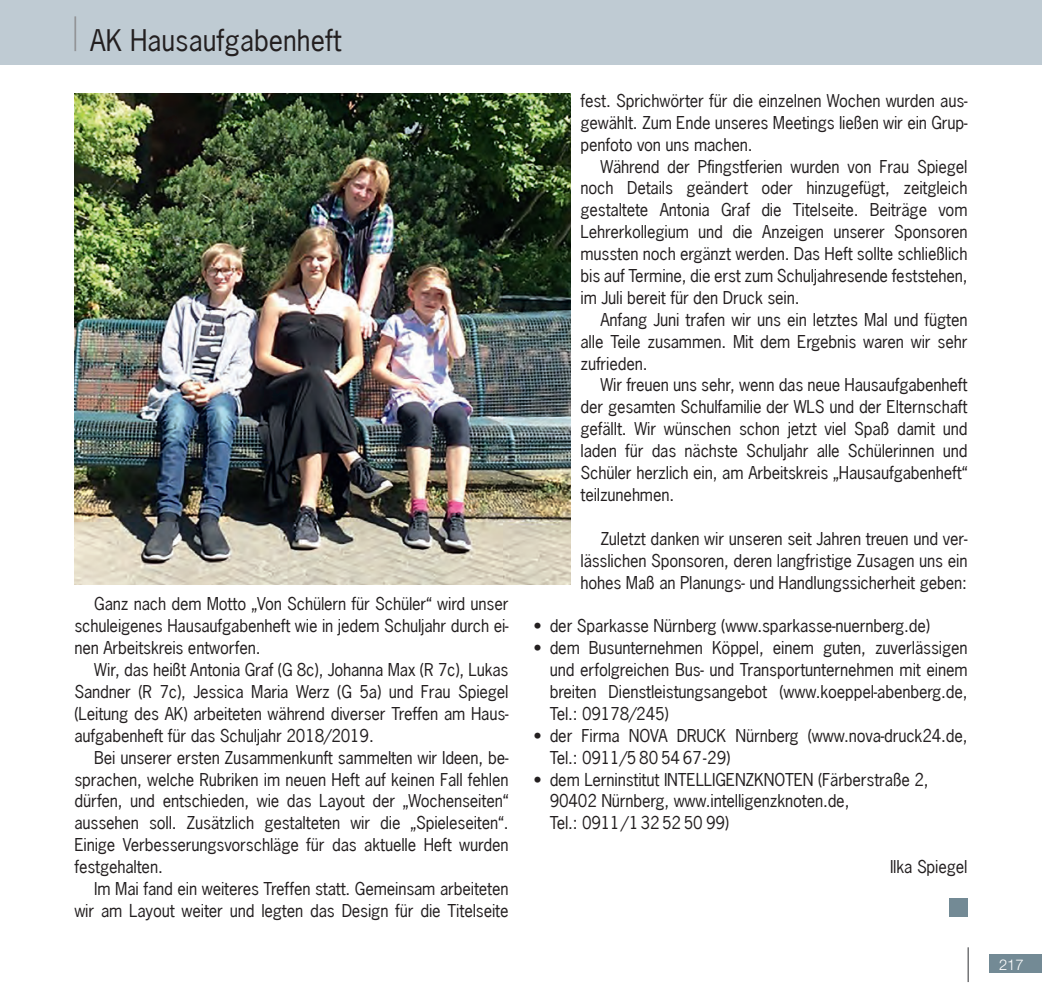
<style>
.page{position:relative;width:1042px;height:993px;background:#fff}
.page>*{position:absolute;margin:0;border:0;box-sizing:border-box;transform-origin:0 0}
.Große_Headline{font:28px "News Gothic LT";color:#231f20}
.Grundtext_bei_Artike{font:16.62px/21.9px "News Gothic LT";letter-spacing:-.01em;color:#231f20;text-align:justify}
.t1{font:300 14.88px "Helvetica Neue LT Std";color:#fff}
</style>
<div class="page">
<div style="left:989px;top:954px;width:53px;height:18px;background:#738a95"></div>
<div style="left:0;top:0;width:1042px;height:64px;background:#bfcbd3"></div>
<hr style="left:967px;top:946px;width:2px;height:35px;background:#57585a">
<hr style="left:74px;top:16px;width:2px;height:35px;background:#939598">
<div style="left:949px;top:898px;width:18px;height:18px;background:#738a95"></div>
<img style="left:74px;top:93px;width:496px;height:491px">
<p class="Große_Headline" style="left:90px;top:23px;width:253px">AK Hausaufgabenheft</p>
<p class="Grundtext_bei_Artike" style="left:74px;top:593px;width:436px;text-indent:20px">Ganz nach dem Motto „Von Schülern für Schüler“ wird unser schuleigenes Hausaufgabenheft wie in jedem Schuljahr durch ei&shy;nen Arbeitskreis entworfen.</p>
<p class="Grundtext_bei_Artike" style="left:74px;top:658px;width:436px;text-indent:20px">Wir, das heißt Antonia Graf (G 8c), Johanna Max (R 7c), Lukas Sandner (R 7c), Jessica Maria Werz (G 5a) und Frau Spiegel (Leitung des AK) arbeiteten während diverser Treffen am Haus&shy;aufgabenheft für das Schuljahr 2018/2019.</p>
<p class="Grundtext_bei_Artike" style="left:74px;top:746px;width:436px;text-align:left;text-indent:20px">Bei unserer ersten Zusammenkunft sammelten wir Ideen, be&shy;sprachen, welche Rubriken im neuen Heft auf keinen Fall fehlen dürfen, und entschieden, wie das Layout der „Wochenseiten“ aussehen soll. Zusätzlich gestalteten wir die „Spieleseiten“.<br>Einige Verbesserungsvorschläge für das aktuelle Heft wurden festgehalten.</p>
<p class="Grundtext_bei_Artike" style="left:74px;top:877px;width:436px;text-align:right">Im Mai fand ein weiteres Treffen statt. Gemeinsam arbeiteten wir am Layout weiter und legten das Design für die Titelseite</p>
<p class="Grundtext_bei_Artike" style="left:580px;top:89px;width:388px">fest. Sprichwörter für die einzelnen Wochen wurden aus&shy;gewählt. Zum Ende unseres Meetings ließen wir ein Grup&shy;penfoto von uns machen.</p>
<p class="Grundtext_bei_Artike" style="left:580px;top:155px;width:389px;text-indent:20px">Während der Pfingstferien wurden von Frau Spiegel noch Details geändert oder hinzugefügt, zeitgleich gestaltete Antonia Graf die Titelseite. Beiträge vom Lehrerkollegium und die Anzeigen unserer Sponsoren mussten noch ergänzt werden. Das Heft sollte schließlich bis auf Termine, die erst zum Schuljahresende feststehen, im Juli bereit für den Druck sein.</p>
<p class="Grundtext_bei_Artike" style="left:580px;top:308px;width:388px;text-indent:20px">Anfang Juni trafen wir uns ein letztes Mal und fügten alle Teile zusammen. Mit dem Ergebnis waren wir sehr zufrieden.</p>
<p class="Grundtext_bei_Artike" style="left:580px;top:374px;width:389px;text-indent:20px">Wir freuen uns sehr, wenn das neue Hausaufgabenheft der gesamten Schulfamilie der WLS und der Elternschaft gefällt. Wir wünschen schon jetzt viel Spaß damit und laden für das nächste Schuljahr alle Schülerinnen und Schüler herzlich ein, am Arbeitskreis „Hausaufgabenheft“ teilzunehmen.</p>
<p class="Grundtext_bei_Artike" style="left:580px;top:527px;width:388px;text-indent:20px">Zuletzt danken wir unseren seit Jahren treuen und ver&shy;lässlichen Sponsoren, deren langfristige Zusagen uns ein hohes Maß an Planungs- und Handlungssicherheit geben:</p>
<p class="Grundtext_bei_Artike" style="left:533px;top:614px;width:398px">• der Sparkasse Nürnberg (www. sparkasse-nuernberg. de)</p>
<p class="Grundtext_bei_Artike" style="left:550px;top:636px;width:419px;text-indent:-16px">• dem Busunternehmen Köppel, einem guten, zuverlässigen und erfolgreichen Bus- und Transportunternehmen mit einem breiten Dienstleistungsangebot (www. koeppel-abenberg. de, Tel. : 09178/245)</p>
<p class="Grundtext_bei_Artike" style="left:550px;top:724px;width:419px;text-indent:-16px">• der Firma NOVA DRUCK Nürnberg (www. nova-druck24. de,<br>Tel. : 0911/5 80 54 67-29)</p>
<p class="Grundtext_bei_Artike" style="left:550px;top:768px;width:380px;text-align:left;text-indent:-16px">• dem Lerninstitut INTELLIGENZKNOTEN (Färberstraße 2,<br>90402 Nürnberg, www. intelligenzknoten. de,<br>Tel. : 0911/132 52 50 99)</p>
<p class="Grundtext_bei_Artike" style="left:890px;top:855px;width:79px">Ilka Spiegel</p>
<p class="t1" style="left:999px;top:954px;width:26px">217</p>
</div>
